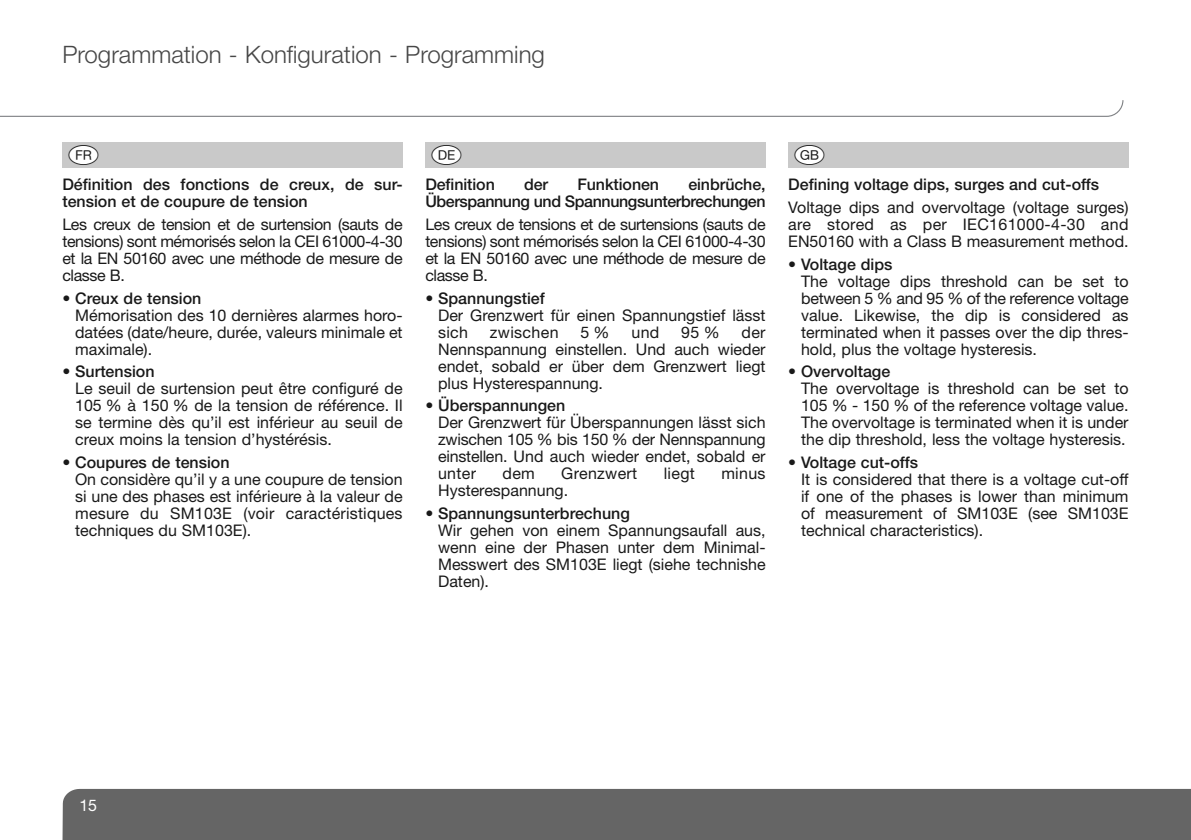
<style>
.page{position:relative;width:1191px;height:840px;background:#fff}
.page>*{position:absolute;margin:0;border:0;box-sizing:border-box;transform-origin:0 0}
.t1{font:300 24px "Helvetica Neue LT Com";color:#474747}
.t2{font:20px "Hager";color:#191919}
.t3{font:16px/17px "Helvetica Neue LT Com";color:#191919}
.t4{font:500 16px/17px "Helvetica Neue LT Com";color:#191919}
.t5{font:500 16px/17px "Helvetica Neue LT Com";letter-spacing:-.025em;color:#191919;text-align:right}
.t6{font:16px "Helvetica Neue LT Com";letter-spacing:.02em;color:#191919}
.t7{font:16px "Helvetica Neue LT Com";color:#fff}
.s1{font-size:19.6px;color:#fff}
.s2{font-weight:500}
</style>
<div class="page">
<div style="left:62px;top:788px;width:1129px;height:51px;background:#656565"></div>
<svg style="left:0;top:100px;width:1123px;height:17px"></svg>
<div style="left:62px;top:142px;width:341px;height:25px;background:#c9c9c9"></div>
<div style="left:425px;top:142px;width:340px;height:25px;background:#c9c9c9"></div>
<div style="left:788px;top:142px;width:340px;height:25px;background:#c9c9c9"></div>
<h1 class="t1" style="left:62px;top:45px;width:484px">Programmation - Konfiguration - Programming</h1>
<p class="t2" style="left:66px;top:144px;width:34px">¢<span class="s1">°</span></p>
<p class="t2" style="left:429px;top:144px;width:34px">£<span class="s1">°</span></p>
<p class="t2" style="left:792px;top:144px;width:34px">§<span class="s1">°</span></p>
<p class="t4" style="left:62px;top:177px;width:342px">Définition des fonctions de creux, de sur&shy;tension et de coupure de tension</p>
<p class="t3" style="left:62px;top:217px;width:342px;text-align:justify">Les creux de tension et de surtension (sauts de tensions) sont mémorisés selon la CEI 61000-4-30 et la EN 50160 avec une méthode de mesure de classe B.</p>
<p class="t3" style="left:75px;top:291px;width:329px;text-indent:-13px">• <span class="s2">Creux de tension<br></span>Mémorisation des 10 dernières alarmes horo&shy;datées (date/heure, durée, valeurs minimale et maximale).</p>
<p class="t3" style="left:75px;top:364px;width:329px;text-indent:-13px">• <span class="s2">Surtension<br></span>Le seuil de surtension peut être configuré de 105 % à 150 % de la tension de référence. Il se termine dès qu’il est inférieur au seuil de creux moins la tension d’hystérésis.</p>
<p class="t3" style="left:75px;top:455px;width:329px;text-indent:-13px">• <span class="s2">Coupures de tension<br></span>On considère qu’il y a une coupure de tension si une des phases est inférieure à la valeur de mesure du SM103E (voir caractéristiques techniques du SM103E).</p>
<p class="t5" style="left:425px;top:177px;width:342px">einbrüche,<br>Überspannung und Spannungsunterbrechungen</p>
<p class="t3" style="left:425px;top:217px;width:342px;text-align:justify">Les creux de tensions et de surtensions (sauts de tensions) sont mémorisés selon la CEI 61000-4-30 et la EN 50160 avec une méthode de mesure de classe B.</p>
<p class="t3" style="left:438px;top:291px;width:329px;text-indent:-13px">• <span class="s2">Spannungstief<br></span>Der Grenzwert für einen Spannungstief lässt sich</p>
<p class="t4" style="left:425px;top:177px;width:71px">Definition</p>
<p class="t4" style="left:524px;top:177px;width:26px">der</p>
<p class="t4" style="left:577px;top:177px;width:83px">Funktionen</p>
<p class="t6" style="left:490px;top:326px;width:70px">zwischen</p>
<p class="t3" style="left:580px;top:325px;width:31px">5 %</p>
<p class="t3" style="left:631px;top:325px;width:29px">und</p>
<p class="t3" style="left:681px;top:325px;width:40px">95 %</p>
<p class="t3" style="left:438px;top:325px;width:329px;text-align:justify;text-indent:303px">der Nennspannung einstellen. Und auch wieder endet, sobald er über dem Grenzwert liegt plus Hysterespannung.</p>
<p class="t3" style="left:438px;top:398px;width:329px;text-indent:-13px">• <span class="s2">Überspannungen<br></span>Der Grenzwert für Überspannungen lässt sich zwischen 105 % bis 150 % der Nennspannung einstellen. Und auch wieder endet, sobald er unter</p>
<p class="t3" style="left:502px;top:466px;width:34px">dem</p>
<p class="t6" style="left:561px;top:468px;width:77px">Grenzwert</p>
<p class="t3" style="left:663px;top:466px;width:33px">liegt</p>
<p class="t3" style="left:721px;top:466px;width:46px">minus</p>
<p class="t3" style="left:438px;top:483px;width:132px">Hysterespannung.</p>
<p class="t3" style="left:438px;top:506px;width:329px;text-indent:-13px">• <span class="s2">Spannungsunterbrechung<br></span>Wir gehen von einem Spannungsaufall aus, wenn eine der Phasen unter dem Minimal-<br>Messwert des SM103E liegt (siehe technishe<br>Daten).</p>
<p class="t4" style="left:788px;top:177px;width:312px">Defining voltage dips, surges and cut-offs</p>
<p class="t3" style="left:788px;top:200px;width:342px;text-align:justify">Voltage dips and overvoltage (voltage surges) are stored as per IEC161000-4-30 and EN50160 with a Class B measurement method.</p>
<p class="t3" style="left:801px;top:257px;width:329px;text-indent:-13px">• <span class="s2">Voltage dips<br></span>The voltage dips threshold can be set to between 5 % and 95 % of the reference voltage value. Likewise, the dip is considered as terminated when it passes over the dip thres&shy;hold, plus the voltage hysteresis.</p>
<p class="t3" style="left:801px;top:364px;width:329px;text-indent:-13px">• <span class="s2">Overvoltage<br></span>The overvoltage is threshold can be set to 105 % - 150 % of the reference voltage value.<br>The overvoltage is terminated when it is under the dip threshold, less the voltage hysteresis.</p>
<p class="t3" style="left:801px;top:455px;width:329px;text-indent:-13px">• <span class="s2">Voltage cut-offs<br></span>It is considered that there is a voltage cut-off if one of the phases is lower than minimum of measurement of SM103E (see SM103E technical characteristics).</p>
<p class="t7" style="left:79px;top:798px;width:19px">15</p>
</div>
